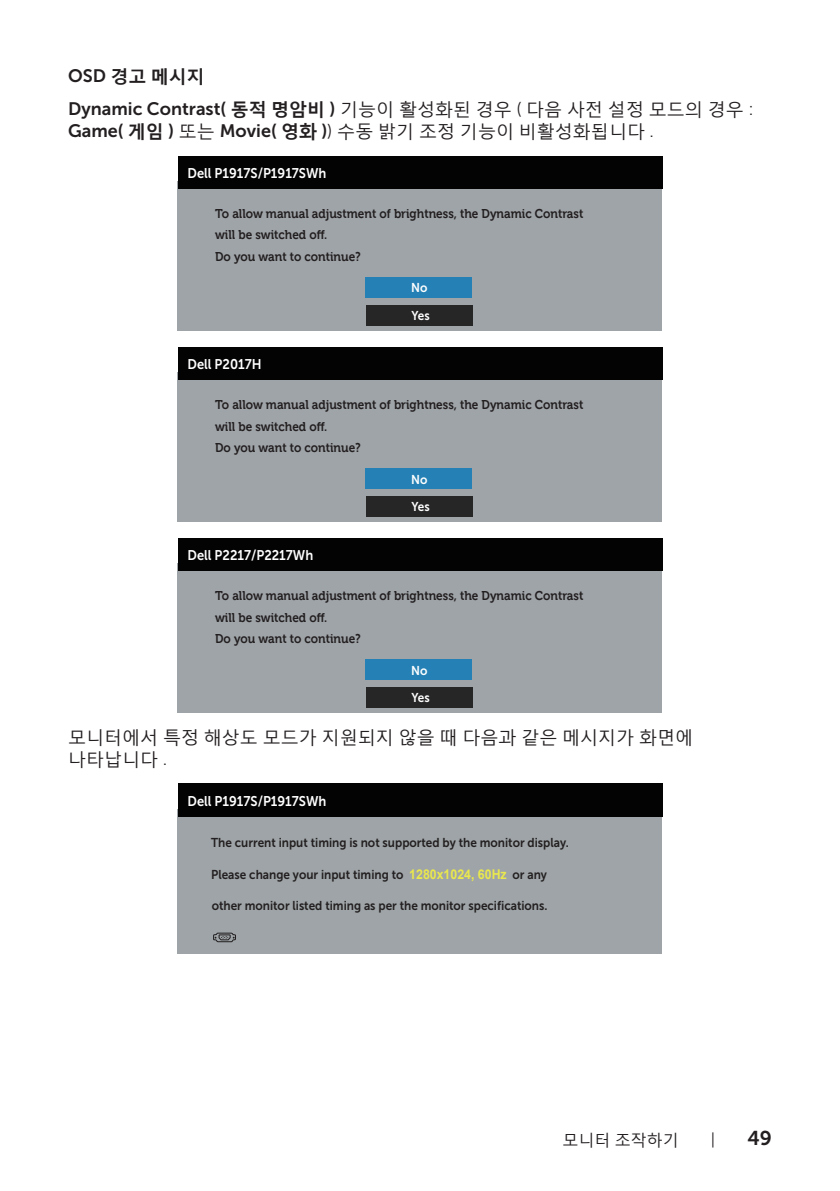
<style>
.page{position:relative;width:840px;height:1191px;background:#fff}
.page>*{position:absolute;margin:0;border:0;box-sizing:border-box;transform-origin:0 0}
.t1{font:20px "Museo Sans For Dell 700";color:#231f20}
.t2{font:18px/21.6px "Malgun Gothic";color:#231f20}
.t3{font:18px/33px "Museo Sans For Dell 700";color:#231f20}
.t4{font:16px "Malgun Gothic";color:#231f20}
.t5{font:16px "Museo Sans For Dell 300";color:#231f20}
.t6{font:14px "Museo Sans For Dell 700";color:#fff;scale:.92 1}
.t7{font:700 12.8px/21.6px "Museo For Dell";color:#231f20;scale:.92 1}
.t8{font:12.8px "Museo Sans For Dell 700";color:#231f20;scale:.92 1}
.t9{font:12.8px/27.2px "Museo Sans For Dell 700";color:#fff;scale:.92 1}
.s1{font-family:"Malgun Gothic";font-weight:700}
.s2{font-family:"Malgun Gothic"}
.s3{font-family:"Museo Sans For Dell 300"}
.s4{font-family:"Museo Sans For Dell 700"}
.s5{font-weight:700}
.s6{font-family:"Arial";font-weight:700;font-size:13.4px;color:#eae84d}
</style>
<div class="page">
<div style="left:177px;top:181px;width:485px;height:149px;background:#9fa4a8"></div>
<div style="left:178px;top:156px;width:484px;height:32px;background:#030303"></div>
<div style="left:365px;top:277px;width:107px;height:21px;background:#2581b5"></div>
<div style="left:365px;top:305px;width:107px;height:21px;background:#262626"></div>
<div style="left:177px;top:372px;width:485px;height:150px;background:#9fa4a8"></div>
<div style="left:178px;top:347px;width:484px;height:33px;background:#030303"></div>
<div style="left:365px;top:468px;width:107px;height:21px;background:#2581b5"></div>
<div style="left:365px;top:497px;width:107px;height:20px;background:#262626"></div>
<div style="left:177px;top:563px;width:485px;height:150px;background:#9fa4a8"></div>
<div style="left:178px;top:538px;width:484px;height:33px;background:#030303"></div>
<div style="left:365px;top:660px;width:107px;height:20px;background:#2581b5"></div>
<div style="left:365px;top:688px;width:107px;height:20px;background:#262626"></div>
<div style="left:177px;top:809px;width:485px;height:144px;background:#9ea4a7"></div>
<div style="left:178px;top:783px;width:484px;height:33px;background:#030303"></div>
<svg style="left:213px;top:932px;width:23px;height:10px"></svg>
<h2 class="t3" style="left:68px;top:60px;width:686px">OSD <span class="s1">경고 메시지<br></span>Dynamic Contrast( <span class="s1">동적 명암비</span> ) <span class="s2">기능이 활성화된 경우</span> <span class="s3">(</span> <span class="s2">다음 사전 설정 모드의 경우</span> <span class="s3">:</span></h2>
<h2 class="t2" style="left:68px;top:120px;width:587px"><span class="s4">Game(</span> <span class="s5">게임</span> <span class="s4">)</span> 또는 <span class="s4">Movie(</span> <span class="s5">영화</span> <span class="s4">)</span><span class="s3">)</span> 수동 밝기 조정 기능이 비활성화됩니다 <span class="s3">.</span></h2>
<p class="t6" style="left:187px;top:165px;width:152px">Dell P1917S/P1917SWh</p>
<p class="t7" style="left:215px;top:202px;width:401px">To allow manual adjustment of brightness, the Dynamic Contrast</p>
<p class="t7" style="left:215px;top:224px;width:160px">will be switched off.<br>Do you want to continue?</p>
<p class="t9" style="left:411px;top:274px;width:22px">No<br>Yes</p>
<p class="t6" style="left:187px;top:357px;width:82px">Dell P2017H</p>
<p class="t7" style="left:215px;top:394px;width:401px">To allow manual adjustment of brightness, the Dynamic Contrast</p>
<p class="t7" style="left:215px;top:415px;width:160px">will be switched off.<br>Do you want to continue?</p>
<p class="t9" style="left:411px;top:465px;width:22px">No<br>Yes</p>
<p class="t6" style="left:187px;top:548px;width:138px">Dell P2217/P2217Wh</p>
<p class="t7" style="left:215px;top:585px;width:401px">To allow manual adjustment of brightness, the Dynamic Contrast</p>
<p class="t7" style="left:215px;top:606px;width:160px">will be switched off.<br>Do you want to continue?</p>
<p class="t9" style="left:411px;top:656px;width:22px">No<br>Yes</p>
<h2 class="t2" style="left:68px;top:726px;width:626px">모니터에서 특정 해상도 모드가 지원되지 않을 때 다음과 같은 메시지가 화면에 나타납니다 <span class="s3">.</span></h2>
<p class="t6" style="left:187px;top:793px;width:152px">Dell P1917S/P1917SWh</p>
<p class="t8" style="left:211px;top:835px;width:390px">The current input timing is not supported by the monitor display.</p>
<p class="t8" style="left:211px;top:867px;width:366px">Please change your input timing to <span class="s6">1280x1024, 60Hz</span> or any</p>
<p class="t8" style="left:211px;top:898px;width:366px">other monitor listed timing as per the monitor specifications.</p>
<p class="t4" style="left:562px;top:1129px;width:118px">모니터 조작하기</p>
<p class="t5" style="left:710px;top:1130px;width:6px">|</p>
<h1 class="t1" style="left:747px;top:1126px;width:26px">49</h1>
</div>
